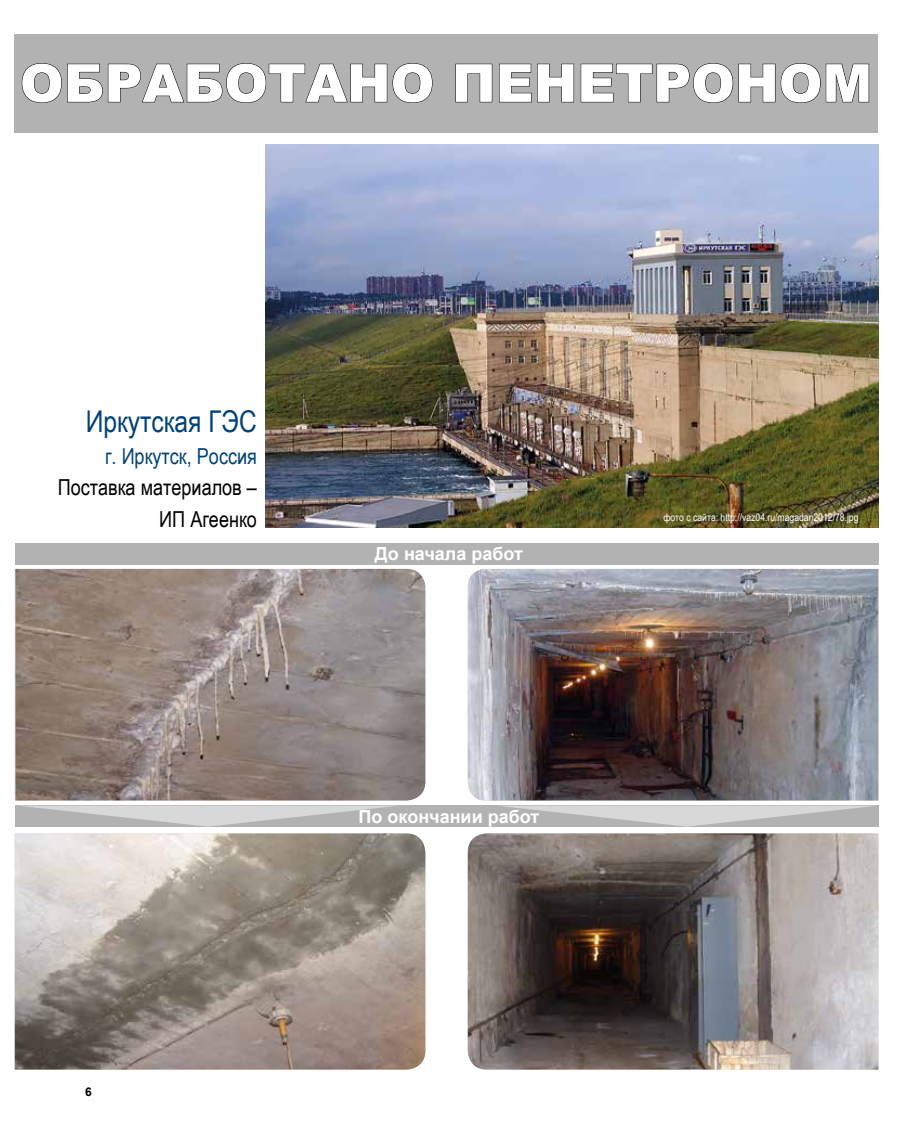
<style>
.page{position:relative;width:915px;height:1127px;background:#fff}
.page>*{position:absolute;margin:0;border:0;box-sizing:border-box;transform-origin:0 0}
.t1{font:900 52.5px "Arial";color:#fff}
.t2{font:30px "Arial Narrow";color:#004379}
.t3{font:22.05px/31.5px "Arial Narrow";color:#000;text-align:right}
.t4{font:22.05px "Arial Narrow";color:#004379}
.t5{font:700 18px "Arial";color:#fff}
.t6{font:700 12px "Arial";color:#000}
.t7{font:10.5px "Arial Narrow";color:#fff}
</style>
<div class="page">
<img style="left:15px;top:569px;width:410px;height:231px">
<img style="left:15px;top:833px;width:410px;height:236px">
<img style="left:467px;top:569px;width:411px;height:231px">
<img style="left:467px;top:833px;width:411px;height:236px">
<img style="left:265px;top:144px;width:613px;height:383px">
<div style="left:14px;top:34px;width:863px;height:98px;background:#b3b2b2"></div>
<svg style="left:22px;top:63px;width:410px;height:40px"></svg>
<svg style="left:455px;top:63px;width:37px;height:40px"></svg>
<svg style="left:499px;top:63px;width:75px;height:40px"></svg>
<svg style="left:580px;top:63px;width:289px;height:40px"></svg>
<div style="left:15px;top:543px;width:863px;height:21px;background:#b3b2b2"></div>
<div style="left:15px;top:805px;width:863px;height:22px;background:#b3b2b2"></div>
<svg style="left:20px;top:805px;width:378px;height:22px"></svg>
<svg style="left:499px;top:805px;width:377px;height:22px"></svg>
<h1 class="t1" style="left:20px;top:45px;width:853px">ОБРАБОТАНО ПЕНЕТРОНОМ</h1>
<h2 class="t2" style="left:86px;top:399px;width:173px">Иркутская ГЭС</h2>
<h3 class="t4" style="left:105px;top:440px;width:153px">г. Иркутск, Россия</h3>
<h3 class="t3" style="left:58px;top:471px;width:201px">Поставка материалов –<br>ИП Агеенко</h3>
<h3 class="t5" style="left:375px;top:542px;width:149px">До начала работ</h3>
<h3 class="t5" style="left:358px;top:804px;width:182px">По окончании работ</h3>
<p class="t6" style="left:85px;top:1084px;width:8px">6</p>
<p class="t7" style="left:663px;top:509px;width:196px">фото с сайта: http://vaz04.ru/magadan2012/78.jpg</p>
</div>
